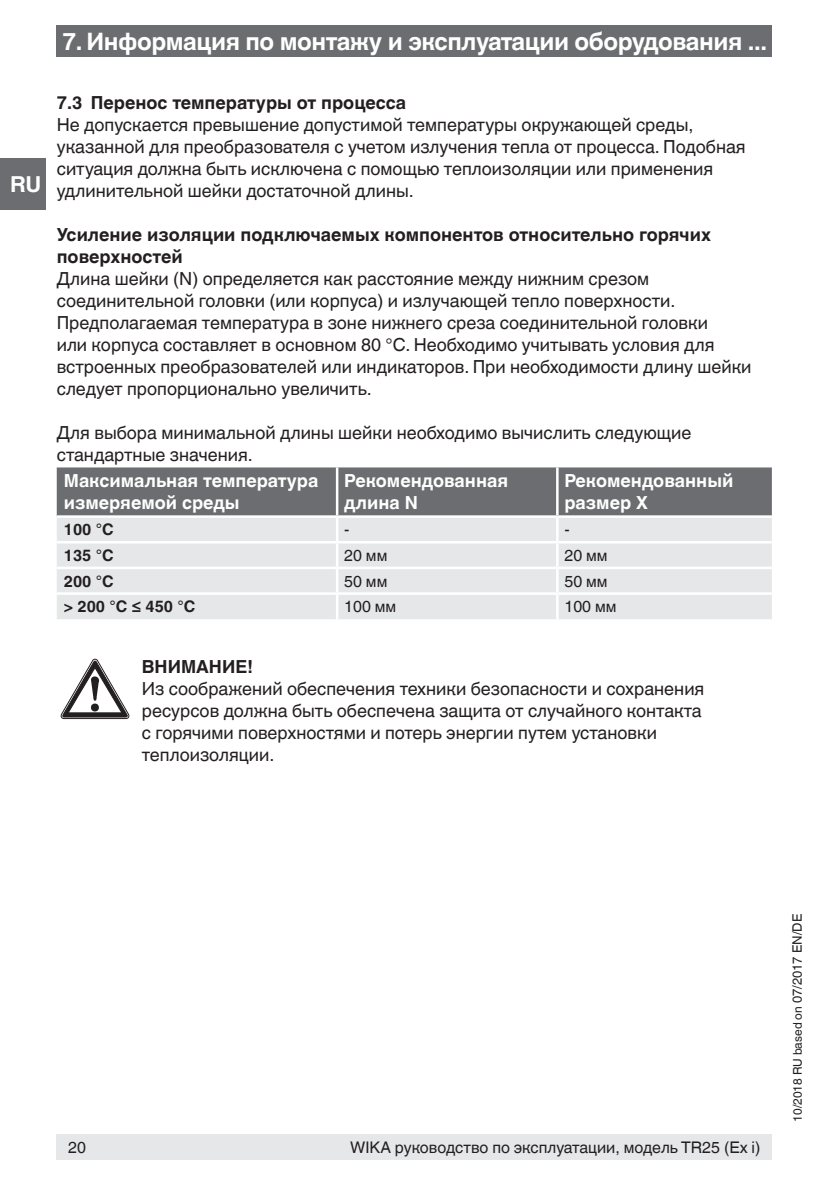
<style>
.page{position:relative;width:840px;height:1191px;background:#fff}
.page>*{position:absolute;margin:0;border:0;box-sizing:border-box;transform-origin:0 0}
.t1{font:700 24px "Helvetica World";letter-spacing:-.02em;color:#fff}
.t2{font:700 22px "Helvetica World";color:#fff}
.t3{font:18px/22px "Helvetica World";color:#231f20}
.t4{font:700 18px/22px "Helvetica World";color:#231f20}
.t5{font:700 18px/22px "Helvetica World";color:#fff}
.t6{font:16px "Helvetica World";color:#231f20}
.t7{font:700 16px "Helvetica World";color:#231f20}
.t8{font:12px "Helvetica World";color:#231f20}
.s1{font-size:13px}
</style>
<div class="page">
<div style="left:57px;top:26px;width:714px;height:31px;background:#6c6d70"></div>
<div style="left:0;top:159px;width:45px;height:51px;background:#6c6d70"></div>
<div style="left:57px;top:1134px;width:714px;height:25px;background:#e6e7e9"></div>
<div style="left:57px;top:467px;width:714px;height:48px;background:#6c6d70"></div>
<div style="left:57px;top:518px;width:714px;height:101px;background:#e6e7e9"></div>
<hr style="left:336px;top:467px;width:2px;height:48px;background:#fff">
<hr style="left:555px;top:467px;width:3px;height:48px;background:#fff">
<hr style="left:336px;top:518px;width:2px;height:23px;background:#fff">
<hr style="left:555px;top:518px;width:3px;height:23px;background:#fff">
<hr style="left:57px;top:541px;width:280px;height:2px;background:#fff">
<hr style="left:337px;top:541px;width:220px;height:2px;background:#fff">
<hr style="left:336px;top:543px;width:2px;height:23px;background:#fff">
<hr style="left:557px;top:541px;width:214px;height:2px;background:#fff">
<hr style="left:555px;top:543px;width:3px;height:23px;background:#fff">
<hr style="left:57px;top:566px;width:280px;height:3px;background:#fff">
<hr style="left:337px;top:566px;width:220px;height:3px;background:#fff">
<hr style="left:336px;top:569px;width:2px;height:23px;background:#fff">
<hr style="left:557px;top:566px;width:214px;height:3px;background:#fff">
<hr style="left:555px;top:569px;width:3px;height:23px;background:#fff">
<hr style="left:57px;top:592px;width:280px;height:3px;background:#fff">
<hr style="left:337px;top:592px;width:220px;height:3px;background:#fff">
<hr style="left:336px;top:595px;width:2px;height:24px;background:#fff">
<hr style="left:557px;top:592px;width:214px;height:3px;background:#fff">
<hr style="left:555px;top:595px;width:3px;height:24px;background:#fff">
<svg style="left:61px;top:659px;width:68px;height:59px"></svg>
<p class="t2" style="left:10px;top:172px;width:33px">RU</p>
<h1 class="t1" style="left:62px;top:27px;width:705px">7. Информация по монтажу и эксплуатации оборудования ...</h1>
<p class="t4" style="left:57px;top:92px;width:351px">7.3 Перенос температуры от процесса</p>
<p class="t3" style="left:57px;top:114px;width:690px">Не допускается превышение допустимой температуры окружающей среды, указанной для преобразователя с учетом излучения тепла от процесса. Подобная ситуация должна быть исключена с помощью теплоизоляции или применения удлинительной шейки достаточной длины.</p>
<p class="t4" style="left:57px;top:224px;width:655px">Усиление изоляции подключаемых компонентов относительно горячих поверхностей</p>
<p class="t3" style="left:57px;top:268px;width:696px">Длина шейки (N) определяется как расстояние между нижним срезом соединительной головки (или корпуса) и излучающей тепло поверхности.<br>Предполагаемая температура в зоне нижнего среза соединительной головки<br>или корпуса составляет в основном 80 °C. Необходимо учитывать условия для встроенных преобразователей или индикаторов. При необходимости длину шейки следует пропорционально увеличить.</p>
<p class="t3" style="left:57px;top:422px;width:635px">Для выбора минимальной длины шейки необходимо вычислить следующие стандартные значения.</p>
<p class="t5" style="left:64px;top:470px;width:256px">Максимальная температура измеряемой среды</p>
<p class="t5" style="left:344px;top:470px;width:165px">Рекомендованная длина N</p>
<p class="t5" style="left:564px;top:470px;width:170px">Рекомендованный размер Х</p>
<p class="t7" style="left:64px;top:520px;width:51px">100 °C</p>
<p class="t6" style="left:344px;top:520px;width:7px">-</p>
<p class="t6" style="left:564px;top:520px;width:7px">-</p>
<p class="t7" style="left:64px;top:546px;width:51px">135 °C</p>
<p class="t6" style="left:344px;top:546px;width:45px">20 мм</p>
<p class="t6" style="left:564px;top:546px;width:45px">20 мм</p>
<p class="t7" style="left:64px;top:571px;width:51px">200 °C</p>
<p class="t6" style="left:344px;top:571px;width:45px">50 мм</p>
<p class="t6" style="left:564px;top:571px;width:45px">50 мм</p>
<p class="t7" style="left:64px;top:597px;width:133px">&gt; 200 °C ≤ 450 °C</p>
<p class="t6" style="left:344px;top:597px;width:53px">100 мм</p>
<p class="t6" style="left:564px;top:597px;width:53px">100 мм</p>
<p class="t4" style="left:142px;top:655px;width:113px">ВНИМАНИЕ!</p>
<p class="t3" style="left:142px;top:677px;width:563px">Из соображений обеспечения техники безопасности и сохранения ресурсов должна быть обеспечена защита от случайного контакта с горячими поверхностями и потерь энергии путем установки теплоизоляции.</p>
<p class="t6" style="left:68px;top:1137px;width:19px">20</p>
<p class="t6" style="left:350px;top:1137px;width:411px">WIKA руководство по эксплуатации, модель TR25 (Ex i)</p>
<p class="t8" style="left:790px;top:1121px;width:209px;rotate:-90deg">10/2018 RU based on <span class="s1">07/2017 EN/DE</span></p>
</div>
